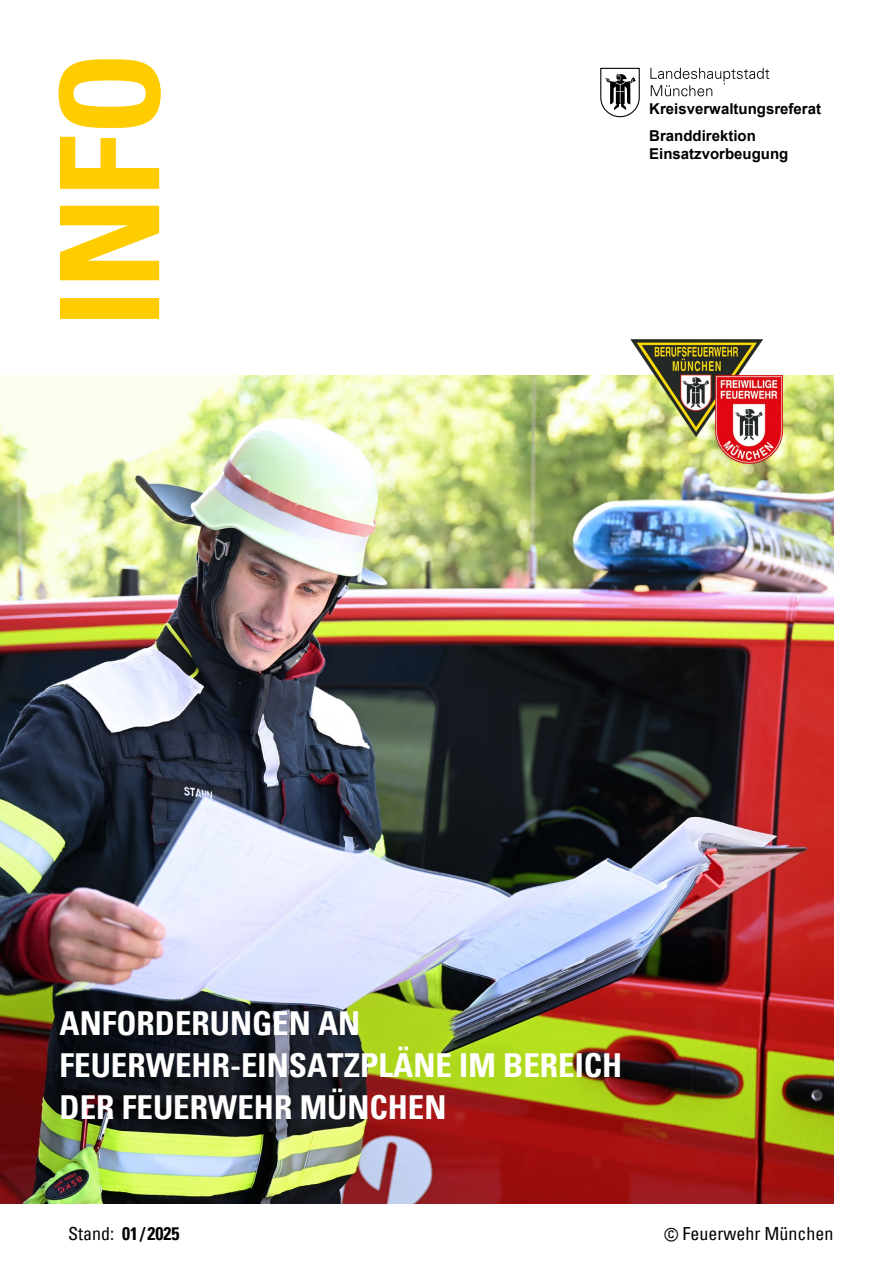
<style>
.page{position:relative;width:893px;height:1263px;background:#fff}
.page>*{position:absolute;margin:0;border:0;box-sizing:border-box;transform-origin:0 0}
.t1{font:700 condensed 138px "Univers";color:#fc0}
.t2{font:700 condensed 33px/42px "Univers";color:#fff}
.t3{font:condensed 18px "Univers";color:#000}
.t4{font:700 condensed 18px "Univers";color:#000}
.t5{font:700 15px/27.5px "Arial";color:#000}
.s1{font-weight:400}
</style>
<div class="page">
<img style="left:0;top:376px;width:833px;height:827px">
<img style="left:631px;top:340px;width:152px;height:123px">
<svg style="left:650px;top:68px;width:119px;height:28px"></svg>
<svg style="left:600px;top:67px;width:40px;height:51px"></svg>
<h1 class="t1" style="left:25px;top:327px;width:277px;rotate:-90deg">INFO</h1>
<p class="t5" style="left:649px;top:95px;width:173px">Kreisverwaltungsreferat<br>Branddirektion</p>
<p class="t5" style="left:649px;top:140px;width:141px">Einsatzvorbeugung</p>
<p class="t2" style="left:60px;top:1002px;width:564px">ANFORDERUNGEN AN<br>FEUERWEHR-EINSATZPLÄNE IM BEREICH<br>DER FEUERWEHR MÜNCHEN</p>
<p class="t4" style="left:68px;top:1222px;width:113px"><span class="s1">Stand:</span> 01 / 2025</p>
<p class="t3" style="left:664px;top:1221px;width:171px">© Feuerwehr München</p>
</div>
